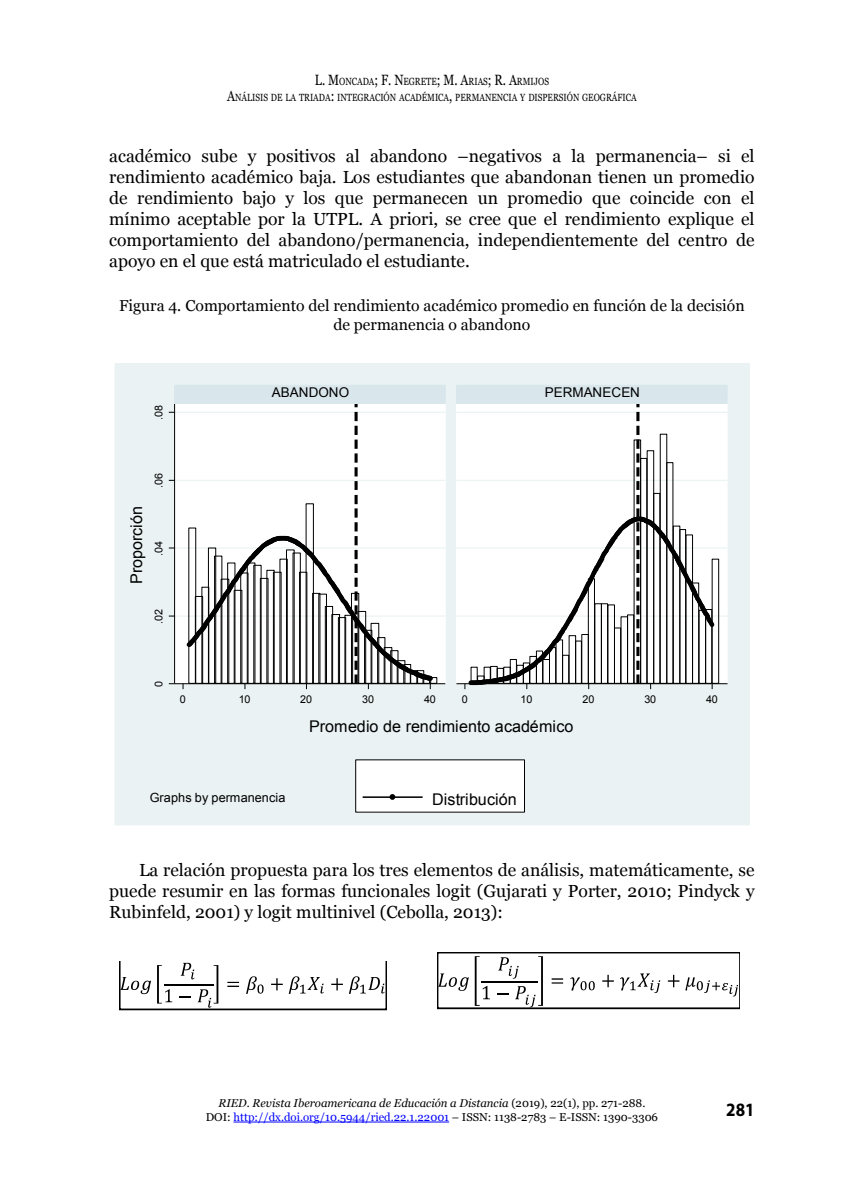
<style>
.page{position:relative;width:844px;height:1191px;background:#fff}
.page>*{position:absolute;margin:0;border:0;box-sizing:border-box;transform-origin:0 0}
.t1{font:700 18.9px "Myriad Pro";color:#000;scale:.9 1}
.t2{font:17.5px/21px "Georgia";color:#000;text-align:justify}
.t3{font:16.1px "Arial";color:#000}
.t4{font:15.75px/18.9px "Georgia";color:#000;text-align:center}
.t5{font:13.47px "Arial";letter-spacing:-.005em;color:#000}
.t6{font:12.6px "Arial";letter-spacing:.01em;color:#000}
.t7{font:11.38px/13.7px "Georgia";color:#000;text-align:center}
.t8{font:10.67px "Arial";letter-spacing:-.02em;color:#000}
.t9{font:10.33px/15.8px "Georgia";color:#000;text-align:center;scale:.8 1}
.s1{font-size:14.88px}
.s2{font-style:italic}
.s3{color:#00f}
</style>
<div class="page">
<div style="left:115px;top:364px;width:633px;height:461px;background:#eaf2f3"></div>
<div style="left:174px;top:404px;width:271px;height:279px;background:#fff"></div>
<hr style="left:174px;top:615px;width:271px;height:1px;background:#eaf2f3">
<hr style="left:174px;top:547px;width:271px;height:1px;background:#eaf2f3">
<hr style="left:174px;top:480px;width:271px;height:1px;background:#eaf2f3">
<hr style="left:174px;top:412px;width:271px;height:1px;background:#eaf2f3">
<div style="left:456px;top:404px;width:271px;height:279px;background:#fff"></div>
<hr style="left:456px;top:615px;width:271px;height:1px;background:#eaf2f3">
<hr style="left:456px;top:547px;width:271px;height:1px;background:#eaf2f3">
<hr style="left:456px;top:480px;width:271px;height:1px;background:#eaf2f3">
<hr style="left:456px;top:412px;width:271px;height:1px;background:#eaf2f3">
<div style="left:429px;top:677px;width:8px;height:6px;border:1px solid #000"></div>
<hr style="left:174px;top:404px;width:1px;height:279px;background:#000">
<hr style="left:174px;top:683px;width:271px;height:1px;background:#000">
<svg style="left:183px;top:404px;width:249px;height:285px"></svg>
<hr style="left:456px;top:683px;width:271px;height:1px;background:#000">
<svg style="left:464px;top:404px;width:250px;height:285px"></svg>
<div style="left:174px;top:385px;width:271px;height:18px;background:#d9e6eb"></div>
<div style="left:174px;top:385px;width:271px;height:19px;border:1px solid #d9e6eb"></div>
<div style="left:456px;top:385px;width:271px;height:18px;background:#d9e6eb"></div>
<div style="left:456px;top:385px;width:271px;height:19px;border:1px solid #d9e6eb"></div>
<div style="left:355px;top:760px;width:169px;height:52px;background:#fff"></div>
<hr style="left:362px;top:796px;width:60px;height:2px;background:#000">
<svg style="left:389px;top:794px;width:6px;height:6px"></svg>
<svg style="left:120px;top:961px;width:266px;height:49px"></svg>
<svg style="left:437px;top:952px;width:302px;height:57px"></svg>
<hr style="left:233px;top:1121px;width:216px;height:1px;background:#00f">
<p class="t9" style="left:227px;top:73px;width:513px"><span class="s1">L. M</span>ONCADA<span class="s1">; F. N</span>EGRETE<span class="s1">; M. A</span>RIAS<span class="s1">; R. A</span>RMIJOS<br><span class="s1">A</span>NÁLISIS DE LA TRIADA<span class="s1">:</span> INTEGRACIÓN ACADÉMICA<span class="s1">,</span> PERMANENCIA Y DISPERSIÓN GEOGRÁFICA</p>
<p class="t2" style="left:109px;top:145px;width:646px">académico sube y positivos al abandono –negativos a la permanencia– si el rendimiento académico baja. Los estudiantes que abandonan tienen un promedio de rendimiento bajo y los que permanecen un promedio que coincide con el mínimo aceptable por la UTPL. A priori, se cree que el rendimiento explique el comportamiento del abandono/permanencia, independientemente del centro de apoyo en el que está matriculado el estudiante.</p>
<p class="t4" style="left:119px;top:295px;width:627px">Figura 4<span class="s2">.</span> Comportamiento del rendimiento académico promedio en función de la decisión de permanencia o abandono</p>
<p class="t8" style="left:152px;top:420px;width:16px;rotate:-90deg">.08</p>
<p class="t3" style="left:126px;top:584px;width:80px;rotate:-90deg">Proporción</p>
<p class="t8" style="left:152px;top:488px;width:16px;rotate:-90deg">.06</p>
<p class="t8" style="left:152px;top:555px;width:16px;rotate:-90deg">.04</p>
<p class="t8" style="left:152px;top:624px;width:16px;rotate:-90deg">.02</p>
<p class="t5" style="left:272px;top:383px;width:79px">ABANDONO</p>
<p class="t5" style="left:544px;top:383px;width:96px">PERMANECEN</p>
<p class="t8" style="left:152px;top:687px;width:7px;rotate:-90deg">0</p>
<p class="t8" style="left:180px;top:692px;width:7px">0</p>
<p class="t8" style="left:239px;top:692px;width:13px">10</p>
<p class="t8" style="left:300px;top:692px;width:13px">20</p>
<p class="t8" style="left:362px;top:692px;width:13px">30</p>
<p class="t8" style="left:424px;top:692px;width:13px">40</p>
<p class="t8" style="left:461px;top:692px;width:7px">0</p>
<p class="t8" style="left:520px;top:692px;width:13px">10</p>
<p class="t8" style="left:582px;top:692px;width:13px">20</p>
<p class="t8" style="left:644px;top:692px;width:13px">30</p>
<p class="t8" style="left:705px;top:692px;width:13px">40</p>
<p class="t3" style="left:309px;top:716px;width:266px">Promedio de rendimiento académico</p>
<p class="t6" style="left:150px;top:789px;width:137px">Graphs by permanencia</p>
<p class="t3" style="left:432px;top:789px;width:86px">Distribución</p>
<p class="t2" style="left:109px;top:859px;width:646px;text-indent:30px">La relación propuesta para los tres elementos de análisis, matemáticamente, se puede resumir en las formas funcionales logit (Gujarati y Porter, 2010; Pindyck y Rubinfeld, 2001) y logit multinivel (Cebolla, 2013):</p>
<p class="t7" style="left:206px;top:1096px;width:453px"><span class="s2">RIED. Revista Iberoamericana de Educación a Distancia</span> (2019), 22(1), pp. 271-288.<br>DOI: <span class="s3">http://dx.doi.org/10.5944/ried.22.1.22001</span> – ISSN: 1138-2783 – E-ISSN: 1390-3306</p>
<p class="t1" style="left:726px;top:1097px;width:33px">281</p>
</div>
